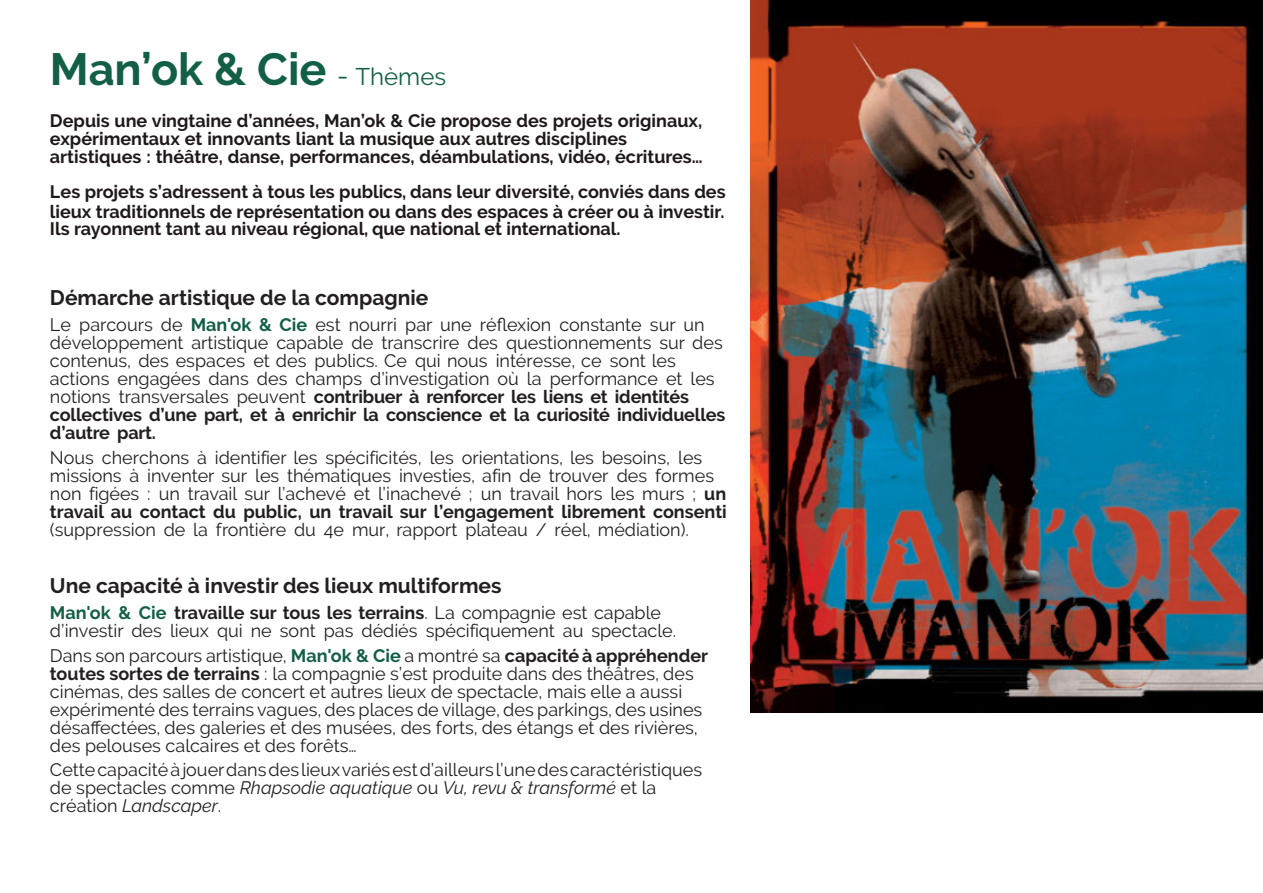
<style>
.page{position:relative;width:1263px;height:893px;background:#fff}
.page>*{position:absolute;margin:0;border:0;box-sizing:border-box;transform-origin:0 0}
.t1{font:700 45px "Raleway";color:#125e47}
.t2{font:700 21px "Raleway";color:#231f20}
.t3{font:18px/18px "Raleway";color:#231f20}
.t4{font:700 18px/18px "Raleway";color:#20191a}
.s1{font-weight:400;font-size:27px}
.s2{font-weight:400;font-size:24px}
.s3{font-weight:700;color:#125e47}
.s4{font-weight:700}
.s5{font-style:italic}
</style>
<div class="page">
<img style="left:750px;top:0;width:513px;height:712px">
<h1 class="t1" style="left:50px;top:43px;width:398px">Man’ok &amp; Cie <span class="s1">-</span> <span class="s2">Thèmes</span></h1>
<p class="t4" style="left:50px;top:112px;width:654px">Depuis une vingtaine d’années, Man’ok &amp; Cie propose des projets originaux, expérimentaux et innovants liant la musique aux autres disciplines artistiques : théâtre, danse, performances, déambulations, vidéo, écritures…</p>
<p class="t4" style="left:50px;top:182px;width:677px;line-height:19.5px">Les projets s’adressent à tous les publics, dans leur diversité, conviés dans des lieux traditionnels de représentation ou dans des espaces à créer ou à investir.</p>
<p class="t4" style="left:50px;top:219px;width:572px">Ils rayonnent tant au niveau régional, que national et international.</p>
<p class="t2" style="left:50px;top:285px;width:380px">Démarche artistique de la compagnie</p>
<p class="t3" style="left:50px;top:316px;width:677px">Le parcours de <span class="s3">Man'ok &amp; Cie</span> est nourri par une réflexion constante sur un développement artistique capable de transcrire des questionnements sur des contenus, des espaces et des publics. Ce qui nous intéresse, ce sont les actions engagées dans des champs d’investigation où la performance et les notions transversales peuvent <span class="s4">contribuer à renforcer les liens et identités collectives d’une part, et à enrichir la conscience et la curiosité individuelles d’autre part.</span></p>
<p class="t3" style="left:50px;top:448px;width:678px">Nous cherchons à identifier les spécificités, les orientations, les besoins, les missions à inventer sur les thématiques investies, afin de trouver des formes non figées : un travail sur l’achevé et l’inachevé ; un travail hors les murs ; <span class="s4">un travail au contact du public, un travail sur l’engagement librement consenti</span></p>
<p class="t3" style="left:50px;top:520px;width:640px">(suppression de la frontière du 4e mur, rapport plateau / réel, médiation).</p>
<p class="t2" style="left:50px;top:573px;width:453px">Une capacité à investir des lieux multiformes</p>
<p class="t3" style="left:50px;top:604px;width:628px"><span class="s3">Man'ok &amp; Cie</span> <span class="s4">travaille sur tous les terrains</span>. La compagnie est capable d’investir des lieux qui ne sont pas dédiés spécifiquement au spectacle.</p>
<p class="t3" style="left:50px;top:646px;width:660px">Dans son parcours artistique, <span class="s3">Man'ok &amp; Cie</span> a montré sa <span class="s4">capacité à appréhender toutes sortes de terrains</span> : la compagnie s’est produite dans des théâtres, des cinémas, des salles de concert et autres lieux de spectacle, mais elle a aussi expérimenté des terrains vagues, des places de village, des parkings, des usines désaffectées, des galeries et des musées, des forts, des étangs et des rivières, des pelouses calcaires et des forêts…</p>
<p class="t3" style="left:50px;top:761px;width:654px">Cette capacité à jouerdansdeslieuxvariésestd’ailleursl’unedes caractéristiques de spectacles comme <span class="s5">Rhapsodie aquatique</span> ou <span class="s5">Vu, revu &amp; transformé</span> et la création <span class="s5">Landscaper</span>.</p>
</div>
